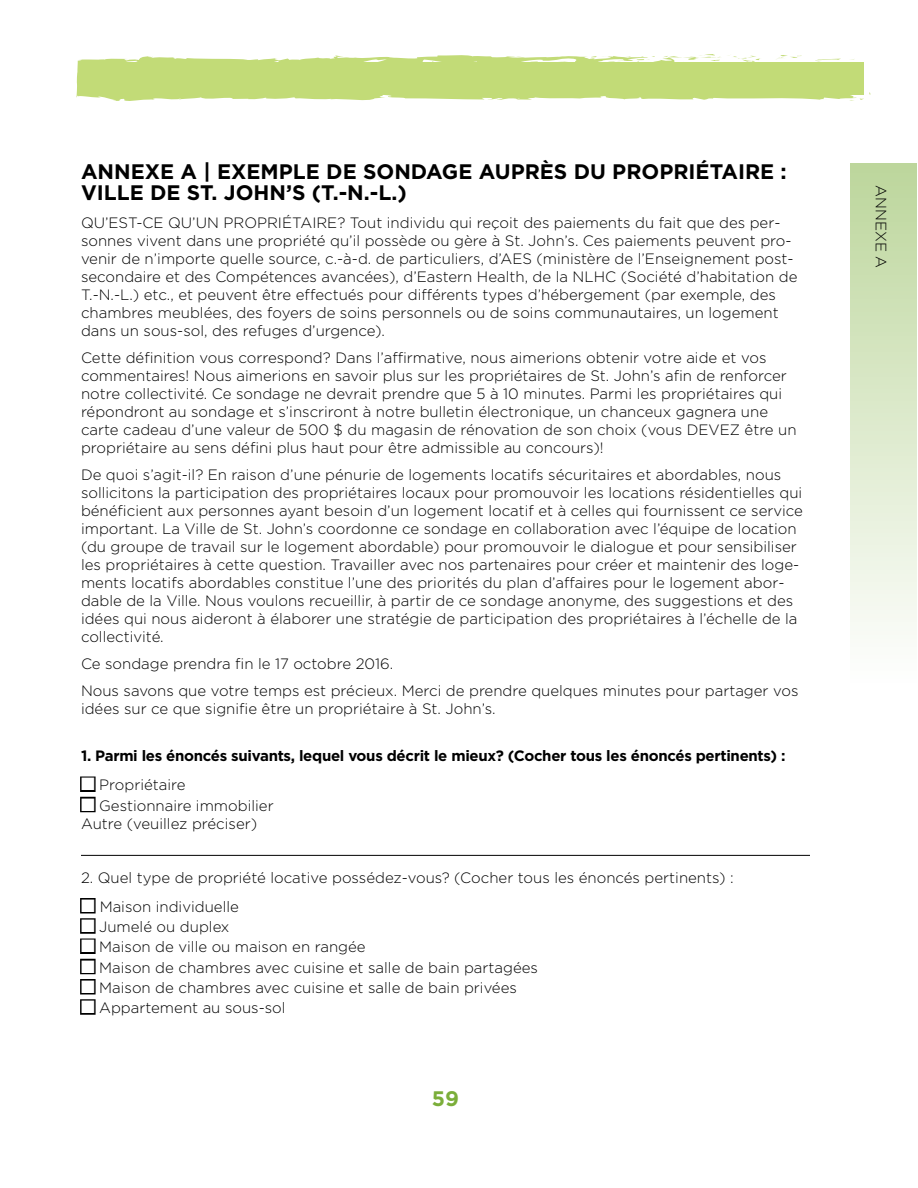
<style>
.page{position:relative;width:918px;height:1188px;background:#fff}
.page>*{position:absolute;margin:0;border:0;box-sizing:border-box;transform-origin:0 0}
.t1{font:700 21px/21px "Gotham";color:#000}
.t2{font:700 21px "Gotham";color:#7bae3a}
.t3{font:300 15px/18px "Gotham";color:#000}
.t4{font:700 15px "Gotham";letter-spacing:-.02em;color:#000}
.s1{color:#fff}
</style>
<div class="page">
<div style="left:850px;top:163px;width:67px;height:527px;background:linear-gradient(to bottom,#bcd69c,#fff)"></div>
<svg style="left:76px;top:54px;width:794px;height:47px;background:#cce18e"></svg>
<hr style="left:81px;top:855px;width:729px;height:1px;background:#000">
<div style="left:80px;top:777px;width:16px;height:15px;border:3px solid #000"></div>
<div style="left:80px;top:797px;width:16px;height:15px;border:3px solid #000"></div>
<div style="left:80px;top:898px;width:16px;height:16px;border:3px solid #000"></div>
<div style="left:80px;top:918px;width:16px;height:16px;border:3px solid #000"></div>
<div style="left:80px;top:939px;width:16px;height:15px;border:3px solid #000"></div>
<div style="left:80px;top:959px;width:16px;height:15px;border:3px solid #000"></div>
<div style="left:80px;top:979px;width:16px;height:15px;border:3px solid #000"></div>
<div style="left:80px;top:999px;width:16px;height:16px;border:3px solid #000"></div>
<h2 class="t1" style="left:81px;top:161px;width:707px">ANNEXE A | EXEMPLE DE SONDAGE AUPRÈS DU PROPRIÉTAIRE :<br>VILLE DE ST. JOHN’S (T.-N.-L.)</h2>
<p class="t3" style="left:81px;top:214px;width:718px">QU’EST-CE QU’UN PROPRIÉTAIRE? Tout individu qui reçoit des paiements du fait que des per&shy;sonnes vivent dans une propriété qu’il possède ou gère à St. John’s. Ces paiements peuvent pro&shy;venir de n’importe quelle source, c.-à-d. de particuliers, d’AES (ministère de l’Enseignement post&shy;secondaire et des Compétences avancées), d’Eastern Health, de la NLHC (Société d’habitation de T.-N.-L.) etc., et peuvent être effectués pour différents types d’hébergement (par exemple, des chambres meublées, des foyers de soins personnels ou de soins communautaires, un logement dans un sous-sol, des refuges d’urgence).</p>
<p class="t3" style="left:81px;top:349px;width:717px">Cette définition vous correspond? Dans l’affirmative, nous aimerions obtenir votre aide et vos commentaires! Nous aimerions en savoir plus sur les propriétaires de St. John’s afin de renforcer notre collectivité. Ce sondage ne devrait prendre que 5 à 10 minutes. Parmi les propriétaires qui répondront au sondage et s’inscriront à notre bulletin électronique, un chanceux gagnera une carte cadeau d’une valeur de 500 $ du magasin de rénovation de son choix (vous DEVEZ être un propriétaire au sens défini plus haut pour être admissible au concours)!</p>
<p class="t3" style="left:81px;top:466px;width:724px">De quoi s’agit-il? En raison d’une pénurie de logements locatifs sécuritaires et abordables, nous sollicitons la participation des propriétaires locaux pour promouvoir les locations résidentielles qui bénéficient aux personnes ayant besoin d’un logement locatif et à celles qui fournissent ce service important. La Ville de St. John’s coordonne ce sondage en collaboration avec l’équipe de location (du groupe de travail sur le logement abordable) pour promouvoir le dialogue et pour sensibiliser les propriétaires à cette question. Travailler avec nos partenaires pour créer et maintenir des loge&shy;ments locatifs abordables constitue l’une des priorités du plan d’affaires pour le logement abor&shy;dable de la Ville. Nous voulons recueillir, à partir de ce sondage anonyme, des suggestions et des idées qui nous aideront à élaborer une stratégie de participation des propriétaires à l’échelle de la collectivité.</p>
<p class="t3" style="left:81px;top:655px;width:314px">Ce sondage prendra fin le 17 octobre 2016.</p>
<p class="t3" style="left:81px;top:682px;width:719px">Nous savons que votre temps est précieux. Merci de prendre quelques minutes pour partager vos idées sur ce que signifie être un propriétaire à St. John’s.</p>
<p class="t4" style="left:81px;top:747px;width:706px">1. Parmi les énoncés suivants, lequel vous décrit le mieux? (Cocher tous les énoncés pertinents) :</p>
<p class="t3" style="left:81px;top:776px;width:106px"><span class="s1">■</span> Propriétaire</p>
<p class="t3" style="left:81px;top:796px;width:194px"><span class="s1">■</span> Gestionnaire immobilier<br>Autre (veuillez préciser)</p>
<p class="t3" style="left:81px;top:868px;width:654px">2. Quel type de propriété locative possédez-vous? (Cocher tous les énoncés pertinents) :</p>
<p class="t3" style="left:81px;top:898px;width:159px"><span class="s1">■</span> Maison individuelle</p>
<p class="t3" style="left:81px;top:918px;width:150px"><span class="s1">■</span> Jumelé ou duplex</p>
<p class="t3" style="left:81px;top:938px;width:286px"><span class="s1">■</span> Maison de ville ou maison en rangée</p>
<p class="t3" style="left:81px;top:958px;width:459px"><span class="s1">■</span> Maison de chambres avec cuisine et salle de bain partagées</p>
<p class="t3" style="left:81px;top:979px;width:437px"><span class="s1">■</span> Maison de chambres avec cuisine et salle de bain privées</p>
<p class="t3" style="left:81px;top:999px;width:206px"><span class="s1">■</span> Appartement au sous-sol</p>
<h1 class="t2" style="left:432px;top:1086px;width:29px">59</h1>
<p class="t3" style="left:890px;top:185px;width:84px;rotate:90deg">ANNEXE A</p>
</div>
